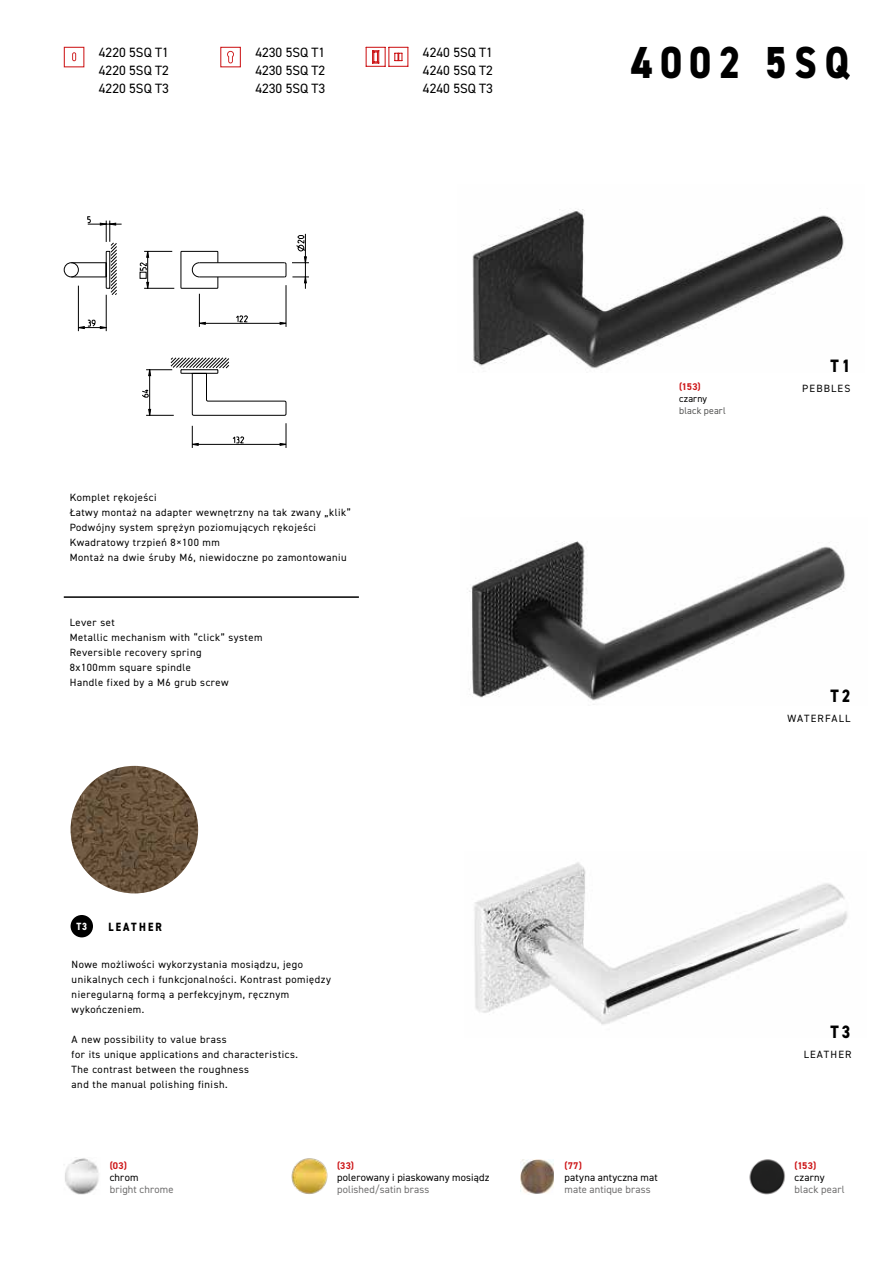
<style>
.page{position:relative;width:893px;height:1263px;background:#fff}
.page>*{position:absolute;margin:0;border:0;box-sizing:border-box;transform-origin:0 0}
.t1{font:800 45px "DIN2014";letter-spacing:.2em;color:#000;scale:.85 1}
.t2{font:800 18px "DIN2014";color:#000;scale:.85 1}
.t3{font:13.5px/18px "DIN2014";color:#000;text-align:justify}
.t4{font:800 12px "DIN2014";letter-spacing:.21em;color:#000;scale:.85 1}
.t5{font:10.5px/15px "DIN2014";letter-spacing:.05em;color:#000}
.t6{font:10.5px "DIN2014";letter-spacing:.015em;color:#706f6f}
.t7{font:10.5px "DIN2014";letter-spacing:.01em;color:#000}
.t8{font:10.5px "DIN2014";letter-spacing:.11em;color:#000}
.t9{font:10.5px "DIN2014";letter-spacing:.015em;color:#000}
.t10{font:800 10.5px "DIN2014";color:#fff;scale:.85 1}
.t11{font:700 9.75px "DIN2014";letter-spacing:.03em;color:#cd1719}
.t12{font:9.75px "DIN2014";letter-spacing:.015em;color:#575756}
.t13{font:9.75px "DIN2014";letter-spacing:.02em;color:#000}
</style>
<div class="page">
<img style="left:472px;top:209px;width:372px;height:160px">
<img style="left:469px;top:541px;width:376px;height:164px">
<img style="left:474px;top:862px;width:374px;height:163px">
<div style="left:64px;top:47px;width:20px;height:20px;border:1px solid #cd1719"></div>
<svg style="left:72px;top:52px;width:4px;height:9px"></svg>
<div style="left:220px;top:47px;width:21px;height:20px;border:1px solid #cd1719"></div>
<svg style="left:227px;top:51px;width:7px;height:12px"></svg>
<svg style="left:365px;top:46px;width:43px;height:21px"></svg>
<div style="left:71px;top:915px;width:22px;height:22px;background:#000;border-radius:50%"></div>
<img style="left:71px;top:766px;width:127px;height:127px;border-radius:64px">
<svg style="left:233px;top:436px;width:11px;height:7px"></svg>
<hr style="left:192px;top:444px;width:94px;height:1px;background:#000">
<svg style="left:192px;top:426px;width:7px;height:22px"></svg>
<svg style="left:63px;top:216px;width:246px;height:200px"></svg>
<svg style="left:279px;top:423px;width:8px;height:25px"></svg>
<hr style="left:71px;top:276px;width:35px;height:1px;background:#000">
<hr style="left:71px;top:262px;width:35px;height:1px;background:#000">
<hr style="left:199px;top:276px;width:86px;height:1px;background:#000">
<hr style="left:199px;top:262px;width:86px;height:1px;background:#000">
<img style="left:64px;top:1157px;width:35px;height:37px">
<img style="left:291px;top:1158px;width:36px;height:36px">
<img style="left:521px;top:1159px;width:33px;height:35px">
<img style="left:749px;top:1159px;width:36px;height:36px">
<hr style="left:64px;top:596px;width:295px;height:2px;background:#000">
<p class="t3" style="left:99px;top:43px;width:72px">4220 5SQ T1<br>4220 5SQ T2<br>4220 5SQ T3</p>
<p class="t3" style="left:255px;top:43px;width:72px">4230 5SQ T1<br>4230 5SQ T2<br>4230 5SQ T3</p>
<p class="t3" style="left:423px;top:43px;width:72px">4240 5SQ T1<br>4240 5SQ T2<br>4240 5SQ T3</p>
<h1 class="t1" style="left:631px;top:32px;width:258px">4002 5SQ</h1>
<p class="t5" style="left:70px;top:490px;width:283px">Komplet rękojeści<br>Łatwy montaż na adapter wewnętrzny na tak zwany „klik” Podwójny system sprężyn poziomujących rękojeści Kwadratowy trzpień 8×100 mm<br>Montaż na dwie śruby M6, niewidoczne po zamontowaniu</p>
<p class="t5" style="left:70px;top:615px;width:194px">Lever set<br>Metallic mechanism with “click” system<br>Reversible recovery spring<br>8x100mm square spindle<br>Handle fixed by a M6 grub screw</p>
<p class="t11" style="left:679px;top:380px;width:23px">(153)</p>
<p class="t13" style="left:679px;top:393px;width:30px">czarny</p>
<p class="t12" style="left:679px;top:405px;width:48px">black pearl</p>
<h2 class="t2" style="left:830px;top:354px;width:25px">T1</h2>
<p class="t8" style="left:802px;top:382px;width:50px">PEBBLES</p>
<h2 class="t2" style="left:830px;top:684px;width:25px">T2</h2>
<p class="t8" style="left:787px;top:712px;width:65px">WATERFALL</p>
<p class="t4" style="left:108px;top:918px;width:64px">LEATHER</p>
<p class="t10" style="left:76px;top:919px;width:14px">T3</p>
<p class="t5" style="left:72px;top:956px;width:261px">Nowe możliwości wykorzystania mosiądzu, jego unikalnych cech i funkcjonalności. Kontrast pomiędzy nieregularną formą a perfekcyjnym, ręcznym wykończeniem.</p>
<p class="t5" style="left:72px;top:1031px;width:228px">A new possibility to value brass<br>for its unique applications and characteristics.<br>The contrast between the roughness<br>and the manual polishing finish.</p>
<p class="t11" style="left:110px;top:1159px;width:19px">(03)</p>
<p class="t5" style="left:110px;top:1169px;width:30px">chrom</p>
<p class="t6" style="left:110px;top:1182px;width:65px">bright chrome</p>
<p class="t11" style="left:337px;top:1159px;width:18px">(33)</p>
<p class="t7" style="left:337px;top:1170px;width:154px">polerowany i piaskowany mosiądz</p>
<p class="t6" style="left:337px;top:1182px;width:94px">polished/satin brass</p>
<p class="t11" style="left:565px;top:1159px;width:19px">(77)</p>
<p class="t9" style="left:565px;top:1170px;width:95px">patyna antyczna mat</p>
<p class="t6" style="left:565px;top:1182px;width:88px">mate antique brass</p>
<h2 class="t2" style="left:830px;top:1020px;width:25px">T3</h2>
<p class="t8" style="left:804px;top:1048px;width:49px">LEATHER</p>
<p class="t11" style="left:794px;top:1159px;width:23px">(153)</p>
<p class="t5" style="left:794px;top:1169px;width:32px">czarny</p>
<p class="t6" style="left:794px;top:1182px;width:52px">black pearl</p>
</div>
